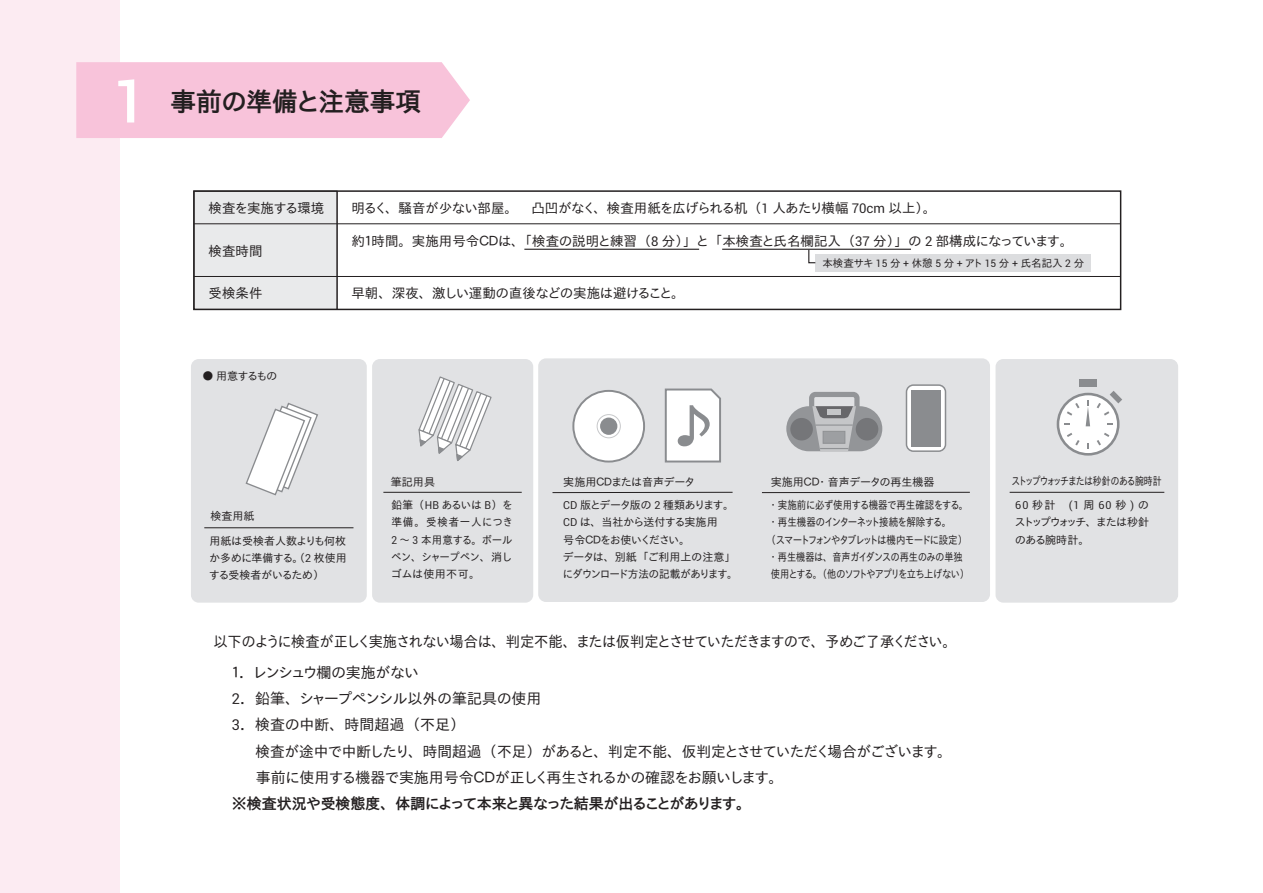
<style>
.page{position:relative;width:1263px;height:893px;background:#fff}
.page>*{position:absolute;margin:0;border:0;box-sizing:border-box;transform-origin:0 0}
.t1{font:700 60.75px "Capella";color:#fff}
.t2{font:700 25.65px "Capella";color:#231f20}
.t3{font:15px/26.2px "Capella";color:#231f20}
.t4{font:15px "Capella";color:#231f20;scale:.95 1}
.t5{font:700 15px "Capella";color:#231f20}
.t6{font:13.5px "Capella";color:#231f20}
.t7{font:11.1px/17.2px "Capella";color:#231f20}
.t8{font:11.1px/17.2px "Capella";color:#231f20;scale:.86 1}
.t9{font:11.1px/23.7px "Capella";color:#231f20;scale:.81 1}
.t10{font:10.5px "Capella";color:#231f20}
</style>
<div class="page">
<div style="left:815px;top:254px;width:276px;height:18px;background:#dcdddf"></div>
<div style="left:194px;top:191px;width:143px;height:119px;background:#e9eaeb"></div>
<div style="left:191px;top:359px;width:176px;height:244px;background:#e1e2e4;border-radius:8px"></div>
<div style="left:372px;top:359px;width:161px;height:244px;background:#e1e2e4;border-radius:8px"></div>
<div style="left:538px;top:358px;width:452px;height:244px;background:#e1e2e4;border-radius:8px"></div>
<svg style="left:245px;top:402px;width:73px;height:94px"></svg>
<svg style="left:418px;top:376px;width:74px;height:85px"></svg>
<hr style="left:204px;top:527px;width:149px;height:1px;background:#231f20">
<hr style="left:383px;top:492px;width:139px;height:1px;background:#231f20">
<svg style="left:664px;top:388px;width:57px;height:75px;background:#e4e5e6"></svg>
<hr style="left:552px;top:492px;width:180px;height:1px;background:#231f20">
<hr style="left:762px;top:492px;width:208px;height:1px;background:#231f20">
<div style="left:0;top:0;width:120px;height:893px;background:#fcebf2"></div>
<div style="left:76px;top:62px;width:394px;height:76px;background:#f8c3da"></div>
<div style="left:193px;top:190px;width:928px;height:120px;border:2px solid #231f20"></div>
<hr style="left:194px;top:223px;width:927px;height:1px;background:#231f20">
<hr style="left:194px;top:276px;width:927px;height:1px;background:#231f20">
<hr style="left:337px;top:191px;width:1px;height:118px;background:#231f20">
<div style="left:786px;top:406px;width:96px;height:45px;background:#939598;border-radius:23px"></div>
<div style="left:790px;top:418px;width:23px;height:22px;background:#757679;border-radius:50%"></div>
<div style="left:856px;top:418px;width:22px;height:22px;background:#757679;border-radius:50%"></div>
<svg style="left:806px;top:392px;width:56px;height:59px"></svg>
<div style="left:823px;top:431px;width:22px;height:13px;background:#9d9fa2;border:1px solid #8f9194"></div>
<div style="left:995px;top:359px;width:183px;height:244px;background:#e1e2e4;border-radius:8px"></div>
<hr style="left:1010px;top:492px;width:154px;height:1px;background:#231f20">
<div style="left:1058px;top:394px;width:60px;height:60px;background:#fff;border-radius:50%"></div>
<div style="left:1057px;top:393px;width:62px;height:63px;border:3px solid #8a8c8f;border-radius:50%"></div>
<div style="left:1079px;top:379px;width:17px;height:8px;background:#8a8c8f"></div>
<svg style="left:1086px;top:400px;width:4px;height:26px"></svg>
<svg style="left:1067px;top:403px;width:12px;height:13px"></svg>
<svg style="left:1097px;top:391px;width:25px;height:25px"></svg>
<svg style="left:1097px;top:433px;width:12px;height:12px"></svg>
<svg style="left:1067px;top:433px;width:12px;height:12px"></svg>
<hr style="left:722px;top:249px;width:189px;height:1px;background:#231f20">
<hr style="left:524px;top:249px;width:175px;height:1px;background:#231f20">
<svg style="left:808px;top:249px;width:8px;height:15px"></svg>
<div style="left:573px;top:391px;width:71px;height:71px;background:#fff;border-radius:50%"></div>
<div style="left:572px;top:390px;width:73px;height:73px;border:2px solid #8a8c8f;border-radius:50%"></div>
<div style="left:600px;top:418px;width:17px;height:17px;background:#8a8c8f;border-radius:50%"></div>
<div style="left:597px;top:414px;width:24px;height:24px;border:1px solid #c7c8ca;border-radius:50%"></div>
<div style="left:906px;top:385px;width:39px;height:66px;background:#fff;border-radius:7px"></div>
<div style="left:906px;top:384px;width:40px;height:68px;border:2px solid #8a8c8f;border-radius:7px"></div>
<div style="left:911px;top:390px;width:30px;height:56px;background:#8a8c8f"></div>
<h1 class="t1" style="left:113px;top:58px;width:36px">1</h1>
<h2 class="t2" style="left:170px;top:84px;width:252px">事前の準備と注意事項</h2>
<p class="t6" style="left:209px;top:198px;width:117px">検査を実施する環境</p>
<p class="t6" style="left:209px;top:241px;width:55px">検査時間</p>
<p class="t6" style="left:209px;top:284px;width:55px">受検条件</p>
<p class="t7" style="left:202px;top:367px;width:76px">● 用意するもの</p>
<p class="t6" style="left:351px;top:198px;width:580px">明るく、騒音が少ない部屋。　凸凹がなく、検査用紙を広げられる机（1 人あたり横幅 70cm 以上）。</p>
<p class="t6" style="left:351px;top:231px;width:716px">約１時間。実施用号令ＣＤは、「検査の説明と練習（8 分）」と「本検査と氏名欄記入（37 分）」の 2 部構成になっています。</p>
<p class="t6" style="left:351px;top:284px;width:328px">早朝、深夜、激しい運動の直後などの実施は避けること。</p>
<p class="t10" style="left:822px;top:256px;width:263px">本検査サキ15分+休憩5分+アト15分+氏名記入2分</p>
<p class="t7" style="left:210px;top:507px;width:46px">検査用紙</p>
<p class="t7" style="left:209px;top:532px;width:139px;text-align:justify">用紙は受検者人数よりも何枚か多めに準備する。（2 枚使用する受検者がいるため）</p>
<p class="t7" style="left:391px;top:473px;width:46px">筆記用具</p>
<p class="t7" style="left:391px;top:496px;width:123px;text-align:justify">鉛筆（HB あるいは B）を準備。受検者一人につき2 ～ 3 本用意する。ボールペン、シャープペン、消しゴムは使用不可。</p>
<p class="t7" style="left:563px;top:470px;width:167px;line-height:23.2px">実施用ＣＤまたは音声データ<br>CD 版とデータ版の 2 種類あります。</p>
<p class="t7" style="left:563px;top:513px;width:171px">CD は、当社から送付する実施用<br>号令ＣＤをお使いください。<br>データは、別紙「ご利用上の注意」にダウンロード方法の記載があります。</p>
<p class="t7" style="left:771px;top:473px;width:165px">実施用ＣＤ・音声データの再生機器</p>
<p class="t8" style="left:771px;top:496px;width:227px">・実施前に必ず使用する機器で再生確認をする。・再生機器のインターネット接続を解除する。<br>（スマートフォンやタブレットは機内モードに設定）・再生機器は、音声ガイダンスの再生のみの単独使用とする。（他のソフトやアプリを立ち上げない）</p>
<h3 class="t4" style="left:213px;top:631px;width:776px">以下のように検査が正しく実施されない場合は、判定不能、または仮判定とさせていただきますので、予めご了承ください。</h3>
<h3 class="t3" style="left:232px;top:659px;width:714px">１．レンシュウ欄の実施がない<br>2．鉛筆、シャープペンシル以外の筆記具の使用<br>3．検査の中断、時間超過（不足）<br>　 検査が途中で中断したり、時間超過（不足）があると、判定不能、仮判定とさせていただく場合がございます。　 事前に使用する機器で実施用号令ＣＤが正しく再生されるかの確認をお願いします。</h3>
<h3 class="t5" style="left:232px;top:793px;width:513px">※検査状況や受検態度、体調によって本来と異なった結果が出ることがあります。</h3>
<p class="t9" style="left:1015px;top:469px;width:182px;text-indent:-4px">ストップウォッチまたは秒針のある腕時計<br>60 秒計　(1 周 60 秒 ) の</p>
<p class="t7" style="left:1015px;top:513px;width:135px">ストップウォッチ、または秒針のある腕時計。</p>
</div>
